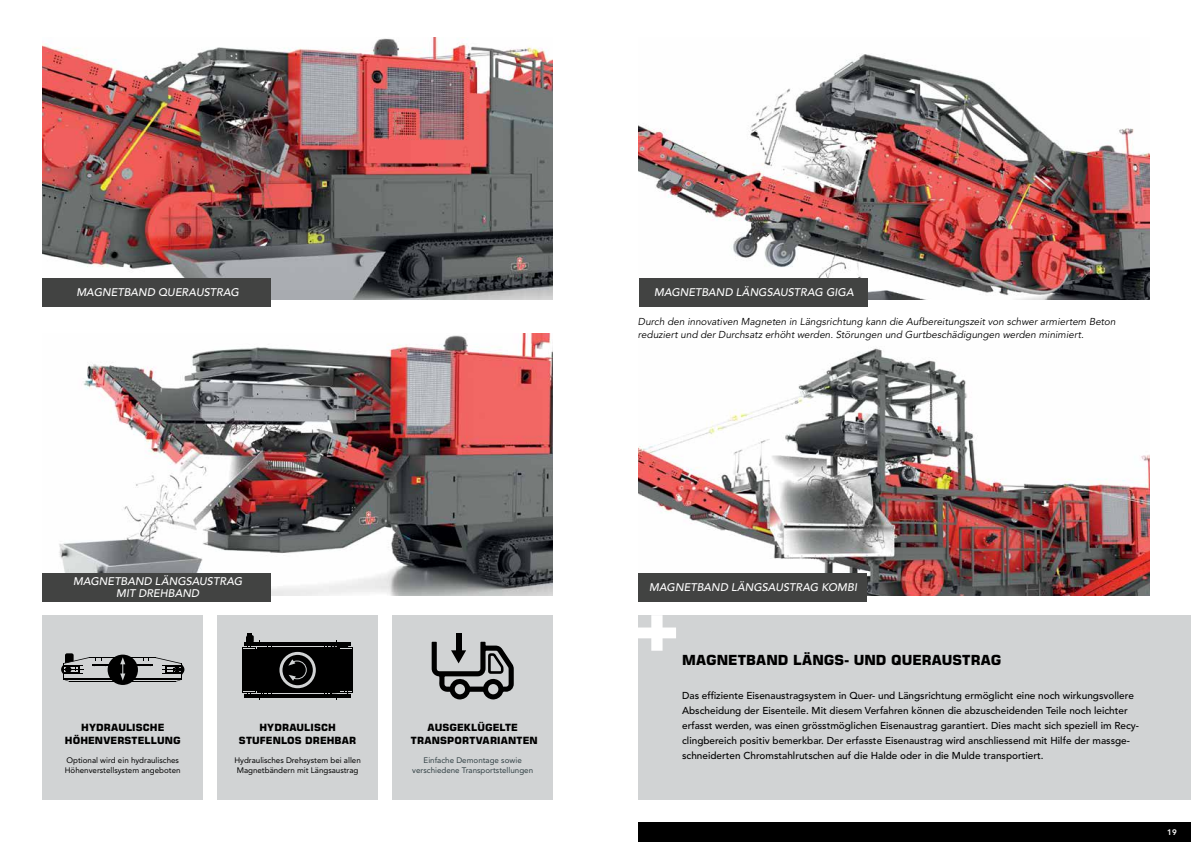
<style>
.page{position:relative;width:1191px;height:842px;background:#fff}
.page>*{position:absolute;margin:0;border:0;box-sizing:border-box;transform-origin:0 0}
.t1{font:700 14px "Eurostile LT Pro";color:#000}
.t2{font:italic 500 11px/12px "Avenir LT Pro";color:#fff;text-align:center}
.t3{font:500 10px/15px "Avenir LT Pro";color:#000}
.t4{font:italic 10px/13px "Avenir LT Pro";letter-spacing:.005em;color:#000}
.t5{font:700 10px/12px "Eurostile LT Pro";letter-spacing:.01em;color:#000;text-align:center}
.t6{font:8px/10px "Avenir LT Pro";color:#000}
.t7{font:8px/10px "Avenir LT Pro";color:#314044;text-align:center}
.t8{font:800 8px "Avenir LT Pro";color:#fff}
</style>
<div class="page">
<img style="left:638px;top:348px;width:511px;height:247px">
<img style="left:59px;top:333px;width:494px;height:262px">
<div style="left:42px;top:616px;width:161px;height:184px;background:#d1d3d4"></div>
<div style="left:217px;top:616px;width:161px;height:184px;background:#d1d3d4"></div>
<div style="left:392px;top:616px;width:161px;height:184px;background:#d1d3d4"></div>
<div style="left:455px;top:633px;width:6px;height:17px;background:#000"></div>
<svg style="left:432px;top:642px;width:82px;height:58px"></svg>
<div style="left:242px;top:649px;width:111px;height:42px;background:#000"></div>
<hr style="left:245px;top:643px;width:106px;height:3px;background:#000">
<hr style="left:245px;top:694px;width:106px;height:3px;background:#000">
<svg style="left:242px;top:633px;width:17px;height:16px"></svg>
<svg style="left:242px;top:691px;width:30px;height:9px"></svg>
<svg style="left:324px;top:640px;width:29px;height:9px"></svg>
<svg style="left:324px;top:691px;width:29px;height:9px"></svg>
<div style="left:257px;top:647px;width:81px;height:46px;background:#000"></div>
<hr style="left:89px;top:657px;width:66px;height:1px;background:#000">
<hr style="left:92px;top:664px;width:61px;height:1px;background:#000">
<hr style="left:64px;top:678px;width:118px;height:2px;background:#000">
<hr style="left:69px;top:681px;width:107px;height:1px;background:#000">
<svg style="left:138px;top:657px;width:47px;height:25px"></svg>
<svg style="left:61px;top:653px;width:46px;height:29px"></svg>
<svg style="left:281px;top:653px;width:33px;height:34px"></svg>
<div style="left:279px;top:652px;width:37px;height:36px;border:3px solid #d1d3d4;border-radius:50%"></div>
<svg style="left:288px;top:659px;width:19px;height:22px"></svg>
<div style="left:108px;top:655px;width:30px;height:30px;background:#000;border-radius:50%"></div>
<div style="left:117px;top:655px;width:15px;height:32px;background:#000;opacity:.6"></div>
<svg style="left:117px;top:657px;width:12px;height:23px"></svg>
<div style="left:638px;top:615px;width:553px;height:184px;background:#d1d3d4"></div>
<svg style="left:638px;top:615px;width:38px;height:36px"></svg>
<div style="left:638px;top:822px;width:553px;height:20px;background:#000"></div>
<img style="left:638px;top:54px;width:511px;height:245px">
<div style="left:638px;top:278px;width:229px;height:29px;background:#424342"></div>
<div style="left:638px;top:573px;width:228px;height:28px;background:#424342"></div>
<img style="left:43px;top:38px;width:510px;height:261px">
<div style="left:43px;top:278px;width:228px;height:29px;background:#424342"></div>
<div style="left:43px;top:573px;width:228px;height:28px;background:#424342"></div>
<p class="t2" style="left:76px;top:287px;width:164px">MAGNETBAND QUERAUSTRAG</p>
<p class="t2" style="left:73px;top:576px;width:170px">MAGNETBAND LÄNGSAUSTRAG<br>MIT DREHBAND</p>
<p class="t5" style="left:65px;top:722px;width:117px">HYDRAULISCHE<br>HÖHENVERSTELLUNG</p>
<p class="t5" style="left:239px;top:722px;width:119px">HYDRAULISCH<br>STUFENLOS DREHBAR</p>
<p class="t5" style="left:411px;top:722px;width:128px">AUSGEKLÜGELTE<br>TRANSPORTVARIANTEN</p>
<p class="t6" style="left:65px;top:755px;width:117px">Optional wird ein hydraulisches<br>Höhenverstellsystem angeboten</p>
<p class="t6" style="left:234px;top:755px;width:128px">Hydraulisches Drehsystem bei allen<br>Magnetbändern mit Längsaustrag</p>
<p class="t7" style="left:412px;top:755px;width:122px">Einfache Demontage sowie verschiedene Transportstellungen</p>
<p class="t2" style="left:654px;top:287px;width:201px">MAGNETBAND LÄNGSAUSTRAG GIGA</p>
<p class="t4" style="left:638px;top:315px;width:479px">Durch den innovativen Magneten in Längsrichtung kann die Aufbereitungszeit von schwer armiertem Beton reduziert und der Durchsatz erhöht werden. Störungen und Gurtbeschädigungen werden minimiert.</p>
<p class="t2" style="left:649px;top:581px;width:209px">MAGNETBAND LÄNGSAUSTRAG KOMBI</p>
<h1 class="t1" style="left:682px;top:652px;width:321px">MAGNETBAND LÄNGS- UND QUERAUSTRAG</h1>
<p class="t3" style="left:682px;top:688px;width:458px">Das effiziente Eisenaustragsystem in Quer- und Längsrichtung ermöglicht eine noch wirkungsvollere Abscheidung der Eisenteile. Mit diesem Verfahren können die abzuscheidenden Teile noch leichter erfasst werden, was einen grösstmöglichen Eisenaustrag garantiert. Dies macht sich speziell im Recy&shy;clingbereich positiv bemerkbar. Der erfasste Eisenaustrag wird anschliessend mit Hilfe der massge&shy;schneiderten Chromstahlrutschen auf die Halde oder in die Mulde transportiert.</p>
<p class="t8" style="left:1167px;top:827px;width:11px">19</p>
</div>
